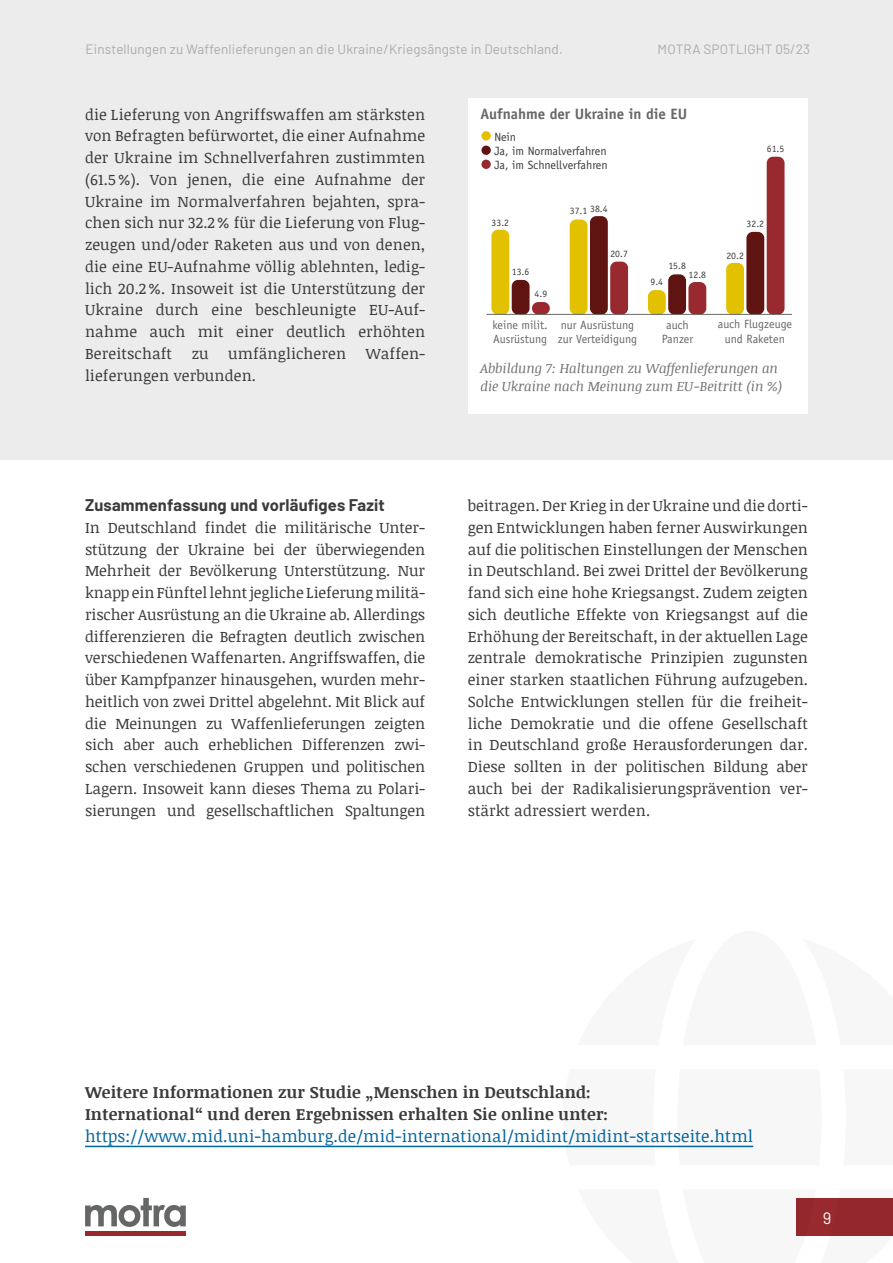
<style>
.page{position:relative;width:893px;height:1263px;background:#fff}
.page>*{position:absolute;margin:0;border:0;box-sizing:border-box;transform-origin:0 0}
.t1{font:700 16.5px/21.8px "Noticia Text";letter-spacing:.01em;color:#3b3b3a}
.t2{font:16.5px "Noticia Text";letter-spacing:.01em;color:#0067a2}
.t3{font:700 16.5px "Barlow";letter-spacing:.01em;color:#3b3b3a}
.t4{font:16.5px "Barlow";color:#fff}
.t5{font:15.3px/21.8px "Noticia Text";letter-spacing:.01em;color:#3b3b3a;text-align:justify}
.t6{font:700 15px "Officina Sans Std";color:#676867}
.t7{font:13.5px "Barlow";letter-spacing:.01em;color:#adabab}
.t8{font:italic 13.5px/18px "Noticia Text";letter-spacing:-.005em;color:#747473}
.t9{font:12px/14.4px "Officina Sans Std";color:#676867}
.t10{font:12px/14.4px "Officina Sans Std";color:#3b3b3a}
.t11{font:9.75px "Officina Sans Std";color:#3b3b3a}
</style>
<div class="page">
<div style="left:0;top:0;width:893px;height:459px;background:#ececed"></div>
<hr style="left:85px;top:1231px;width:101px;height:4px;background:#98272e">
<svg style="left:85px;top:1198px;width:101px;height:29px"></svg>
<div style="left:468px;top:98px;width:340px;height:316px;background:#fff"></div>
<svg style="left:481px;top:131px;width:10px;height:10px"></svg>
<div style="left:481px;top:146px;width:10px;height:9px;background:#601412;border-radius:50%"></div>
<div style="left:481px;top:160px;width:10px;height:9px;background:#98292f;border-radius:50%"></div>
<div style="left:491px;top:230px;width:18px;height:85px;background:#e2c100;border-radius:6px"></div>
<div style="left:512px;top:280px;width:18px;height:35px;background:#601412;border-radius:6px"></div>
<div style="left:532px;top:302px;width:18px;height:13px;background:#98292f;border-radius:6px"></div>
<div style="left:570px;top:220px;width:18px;height:95px;background:#e2c100;border-radius:6px"></div>
<div style="left:590px;top:216px;width:18px;height:99px;background:#601412;border-radius:6px"></div>
<div style="left:610px;top:262px;width:18px;height:53px;background:#98292f;border-radius:6px"></div>
<div style="left:648px;top:290px;width:18px;height:25px;background:#e2c100;border-radius:6px"></div>
<div style="left:668px;top:274px;width:18px;height:41px;background:#601412;border-radius:6px"></div>
<div style="left:688px;top:282px;width:18px;height:33px;background:#98292f;border-radius:6px"></div>
<div style="left:746px;top:232px;width:18px;height:83px;background:#601412;border-radius:6px"></div>
<div style="left:726px;top:263px;width:18px;height:52px;background:#e2c100;border-radius:6px"></div>
<div style="left:767px;top:157px;width:17px;height:158px;background:#98292f;border-radius:6px"></div>
<hr style="left:486px;top:314px;width:306px;height:1px;background:#676867">
<svg style="left:563px;top:1145px;width:330px;height:91px"></svg>
<hr style="left:85px;top:1146px;width:668px;height:1px;background:#0067a2">
<p class="t7" style="left:86px;top:39px;width:479px">Einstellungen zu Waffenlieferungen an die Ukraine/Kriegsängste in Deutschland.</p>
<p class="t7" style="left:657px;top:39px;width:154px">MOTRA SPOTLIGHT 05/23</p>
<p class="t5" style="left:85px;top:103px;width:342px">die Lieferung von Angriffswaffen am stärksten von Befragten befürwortet, die einer Aufnahme der Ukraine im Schnellverfahren zustimmten (61.5 %). Von jenen, die eine Aufnahme der Ukraine im Normalverfahren bejahten, spra&shy;chen sich nur 32.2 % für die Lieferung von Flug&shy;zeugen und/oder Raketen aus und von denen, die eine EU-Aufnahme völlig ablehnten, ledig&shy;lich 20.2 %. Insoweit ist die Unterstützung der Ukraine durch eine beschleunigte EU-Auf&shy;nahme auch mit einer deutlich erhöhten Bereitschaft</p>
<p class="t5" style="left:192px;top:342px;width:18px">zu</p>
<p class="t5" style="left:228px;top:342px;width:119px">umfänglicheren</p>
<p class="t5" style="left:366px;top:342px;width:61px">Waffen-</p>
<p class="t5" style="left:85px;top:364px;width:172px">lieferungen verbunden.</p>
<p class="t3" style="left:85px;top:493px;width:301px">Zusammenfassung und vorläufiges Fazit</p>
<p class="t5" style="left:85px;top:516px;width:342px">In Deutschland findet die militärische Unter&shy;stützung der Ukraine bei der überwiegenden Mehrheit der Bevölkerung Unterstützung. Nur knapp ein Fünftel lehnt jegliche Lieferung militä&shy;rischer Ausrüstung an die Ukraine ab. Allerdings differenzieren die Befragten deutlich zwischen verschiedenen Waffenarten. Angriffswaffen, die über Kampfpanzer hinausgehen, wurden mehr&shy;heitlich von zwei Drittel abgelehnt. Mit Blick auf die Meinungen zu Waffenlieferungen zeigten sich aber auch erheblichen Differenzen zwi&shy;schen verschiedenen Gruppen und politischen Lagern. Insoweit kann dieses Thema zu Polari&shy;sierungen und gesellschaftlichen Spaltungen</p>
<p class="t6" style="left:480px;top:105px;width:208px">Aufnahme der Ukraine in die EU</p>
<p class="t10" style="left:494px;top:129px;width:115px">Nein<br>Ja, im Normalverfahren<br>Ja, im Schnellverfahren</p>
<p class="t11" style="left:767px;top:143px;width:19px">61.5</p>
<p class="t11" style="left:492px;top:217px;width:19px">33.2</p>
<p class="t11" style="left:512px;top:266px;width:19px">13.6</p>
<p class="t11" style="left:535px;top:288px;width:14px">4.9</p>
<p class="t11" style="left:570px;top:204px;width:39px">37.1 38.4</p>
<p class="t11" style="left:610px;top:248px;width:19px">20.7</p>
<p class="t11" style="left:668px;top:260px;width:19px">15.8</p>
<p class="t11" style="left:651px;top:276px;width:14px">9.4</p>
<p class="t11" style="left:689px;top:269px;width:19px">12.8</p>
<p class="t9" style="left:492px;top:318px;width:57px">keine milit.<br>Ausrüstung</p>
<p class="t9" style="left:558px;top:318px;width:81px">nur Ausrüstung zur Verteidigung</p>
<p class="t9" style="left:662px;top:318px;width:33px;text-align:center">auch<br>Panzer</p>
<p class="t11" style="left:747px;top:218px;width:19px">32.2</p>
<p class="t11" style="left:726px;top:250px;width:19px">20.2</p>
<p class="t9" style="left:718px;top:317px;width:76px;text-align:center">auch Flugzeuge und Raketen</p>
<p class="t8" style="left:480px;top:359px;width:303px">Abbildung 7: Haltungen zu Waffenlieferungen an die Ukraine nach Meinung zum EU-Beitritt (in %)</p>
<p class="t5" style="left:468px;top:494px;width:342px">beitragen. Der Krieg in der Ukraine und die dorti&shy;gen Entwicklungen haben ferner Auswirkungen auf die politischen Einstellungen der Menschen in Deutschland. Bei zwei Drittel der Bevölkerung fand sich eine hohe Kriegsangst. Zudem zeigten sich deutliche Effekte von Kriegsangst auf die Erhöhung der Bereitschaft, in der aktuellen Lage zentrale demokratische Prinzipien zugunsten einer starken staatlichen Führung aufzugeben.<br>Solche Entwicklungen stellen für die freiheit&shy;liche Demokratie und die offene Gesellschaft in Deutschland große Herausforderungen dar.<br>Diese sollten in der politischen Bildung aber auch bei der Radikalisierungsprävention ver&shy;stärkt adressiert werden.</p>
<p class="t1" style="left:85px;top:1081px;width:525px">Weitere Informationen zur Studie „Menschen in Deutschland:<br>International“ und deren Ergebnissen erhalten Sie online unter:</p>
<p class="t2" style="left:85px;top:1124px;width:669px">https://www.mid.uni-hamburg.de/mid-international/midint/midint-startseite.html</p>
<p class="t4" style="left:823px;top:1206px;width:10px">9</p>
</div>
